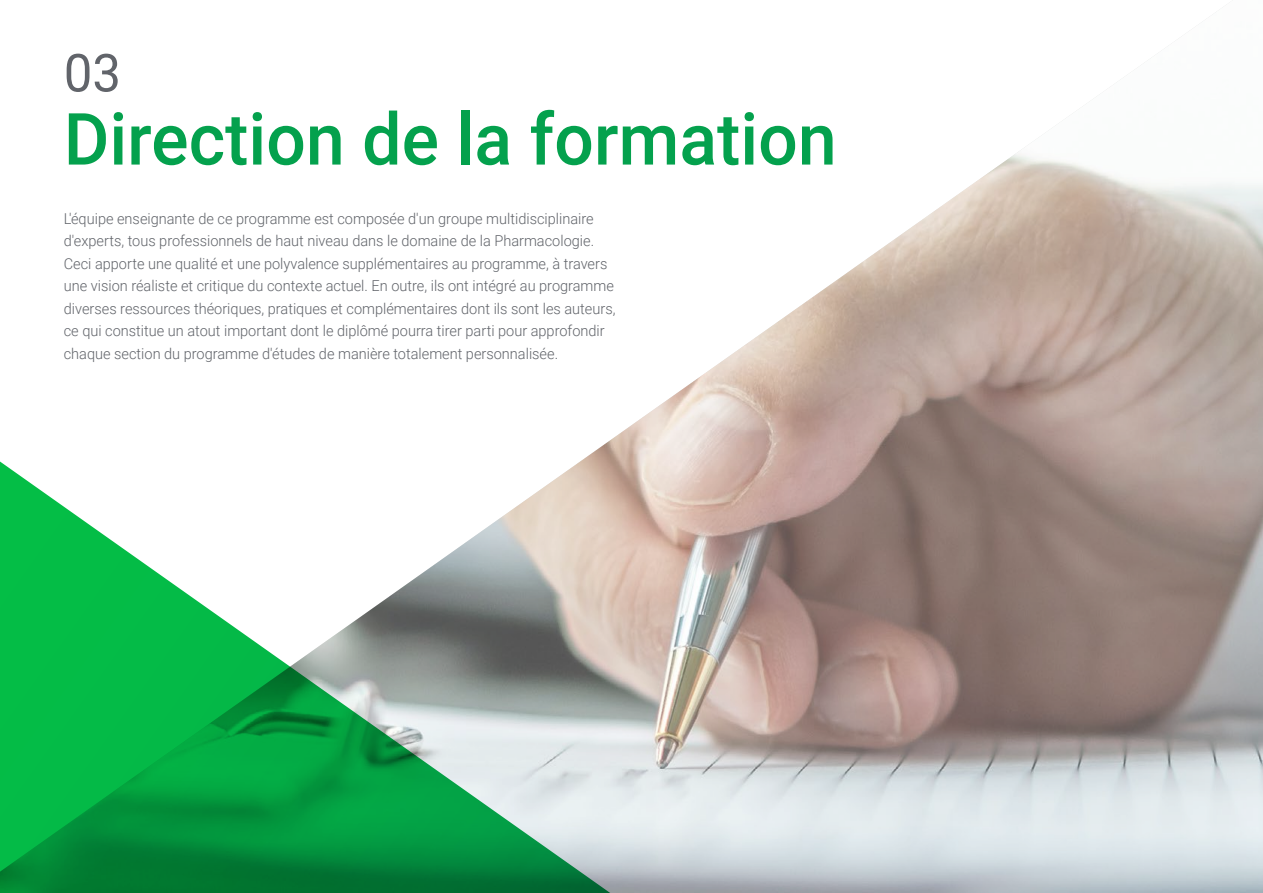
<style>
.page{position:relative;width:1263px;height:893px;background:#fff}
.page>*{position:absolute;margin:0;border:0;box-sizing:border-box;transform-origin:0 0}
.t1{font:500 72px "Roboto";color:#04a14d}
.t2{font:52.5px "Roboto";color:#61646a}
.t3{font:300 15px/22.5px "Roboto";color:#61646a}
</style>
<div class="page">
<img style="left:602px;top:149px;width:661px;height:744px">
<svg style="left:0;top:446px;width:640px;height:447px"></svg>
<h2 class="t2" style="left:64px;top:36px;width:59px">03</h2>
<h1 class="t1" style="left:64px;top:89px;width:774px">Direction de la formation</h1>
<p class="t3" style="left:64px;top:207px;width:553px">L'équipe enseignante de ce programme est composée d'un groupe multidisciplinaire d'experts, tous professionnels de haut niveau dans le domaine de la Pharmacologie.<br>Ceci apporte une qualité et une polyvalence supplémentaires au programme, à travers une vision réaliste et critique du contexte actuel. En outre, ils ont intégré au programme diverses ressources théoriques, pratiques et complémentaires dont ils sont les auteurs, ce qui constitue un atout important dont le diplômé pourra tirer parti pour approfondir chaque section du programme d'études de manière totalement personnalisée.</p>
</div>
